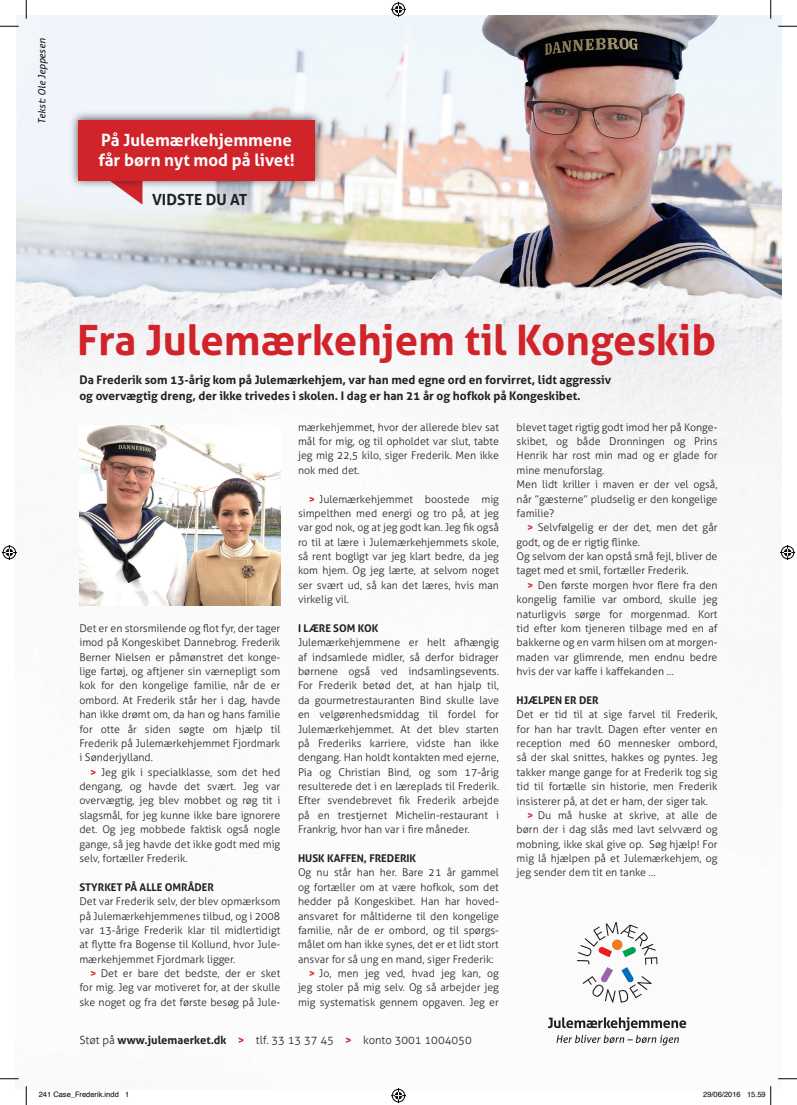
<style>
.page{position:relative;width:797px;height:1105px;background:#fff}
.page>*{position:absolute;margin:0;border:0;box-sizing:border-box;transform-origin:0 0}
.t1{font:700 41.88px "Aller";color:#d1232a}
.t2{font:700 16.88px/20px "Aller";color:#fff}
.t3{font:700 15.38px "Aller";color:#231f20}
.t4{font:700 11.88px/16.2px "Aller";color:#231f20}
.t5{font:300 11.25px "Aller";color:#231f20}
.t6{font:300 10.62px/14.4px "Aller";color:#231f20;text-align:justify}
.t7{font:700 10.62px "Aller";color:#231f20}
.t8{font:italic 10px "Aller";color:#231f20}
.t9{font:7.5px "Helvetica";color:#000}
.s1{font-weight:700;color:#d1232a}
.s2{font-weight:700}
</style>
<div class="page">
<img style="left:17px;top:16px;width:764px;height:238px">
<img style="left:16px;top:254px;width:765px;height:835px">
<div style="left:570px;top:916px;width:94px;height:93px;background:#fff;border-radius:50%"></div>
<svg style="left:548px;top:1017px;width:138px;height:28px"></svg>
<svg style="left:577px;top:922px;width:80px;height:81px"></svg>
<svg style="left:97px;top:189px;width:45px;height:16px"></svg>
<div style="left:69px;top:111px;width:255px;height:78px;background:#231f20;opacity:.75"></div>
<div style="left:78px;top:120px;width:237px;height:60px;background:#d1232a"></div>
<img style="left:79px;top:426px;width:201px;height:179px">
<svg style="left:0;top:25px;width:19px;height:2px"></svg>
<svg style="left:778px;top:25px;width:19px;height:2px"></svg>
<svg style="left:0;top:1078px;width:19px;height:1px"></svg>
<svg style="left:778px;top:1078px;width:19px;height:1px"></svg>
<svg style="left:25px;top:0;width:2px;height:19px"></svg>
<svg style="left:25px;top:1086px;width:2px;height:19px"></svg>
<svg style="left:770px;top:0;width:1px;height:19px"></svg>
<svg style="left:391px;top:2px;width:15px;height:15px"></svg>
<svg style="left:391px;top:1088px;width:15px;height:15px"></svg>
<svg style="left:2px;top:545px;width:15px;height:15px"></svg>
<svg style="left:780px;top:545px;width:15px;height:15px"></svg>
<svg style="left:747px;top:1086px;width:24px;height:19px"></svg>
<p class="t8" style="left:36px;top:124px;width:87px;rotate:-90deg">Tekst: Ole Jeppesen</p>
<h2 class="t2" style="left:98px;top:130px;width:198px">På Julemærkehjemmene får børn nyt mod på livet!</h2>
<h3 class="t3" style="left:152px;top:190px;width:97px">VIDSTE DU AT</h3>
<h1 class="t1" style="left:77px;top:314px;width:640px">Fra Julemærkehjem til Kongeskib</h1>
<p class="t4" style="left:79px;top:371px;width:533px">Da Frederik som 13-årig kom på Julemærkehjem, var han med egne ord en forvirret, lidt aggressiv og overvægtig dreng, der ikke trivedes i skolen. I dag er han 21 år og hofkok på Kongeskibet.</p>
<p class="t6" style="left:298px;top:420px;width:202px">mærkehjemmet, hvor der allerede blev sat mål for mig, og til opholdet var slut, tabte jeg mig 22,5 kilo, siger Frederik. Men ikke nok med det.</p>
<p class="t6" style="left:298px;top:492px;width:202px;text-indent:11px"><span class="s1">&gt;</span> Julemærkehjemmet boostede mig simpelthen med energi og tro på, at jeg var god nok, og at jeg godt kan. Jeg fik også ro til at lære i Julemærkehjemmets skole, så rent bogligt var jeg klart bedre, da jeg kom hjem. Og jeg lærte, at selvom noget ser svært ud, så kan det læres, hvis man virkelig vil.</p>
<p class="t7" style="left:298px;top:622px;width:82px">I LÆRE SOM KOK</p>
<p class="t6" style="left:298px;top:635px;width:202px">Julemærkehjemmene er helt afhængig af indsamlede midler, så derfor bidrager børnene også ved indsamlingsevents.<br>For Frederik betød det, at han hjalp til, da gourmetrestauranten Bind skulle lave en velgørenhedsmiddag til fordel for Julemærkehjemmet. At det blev starten på Frederiks karriere, vidste han ikke dengang. Han holdt kontakten med ejerne, Pia og Christian Bind, og som 17-årig resulterede det i en læreplads til Frederik.<br>Efter svendebrevet fik Frederik arbejde på en trestjernet Michelin-restaurant i Frankrig, hvor han var i fire måneder.</p>
<p class="t7" style="left:298px;top:852px;width:120px">HUSK KAFFEN, FREDERIK</p>
<p class="t6" style="left:298px;top:865px;width:202px">Og nu står han her. Bare 21 år gammel</p>
<p class="t6" style="left:298px;top:880px;width:202px">og fortæller om at være hofkok, som det</p>
<p class="t6" style="left:298px;top:894px;width:202px">hedder på Kongeskibet. Han har hoved-</p>
<p class="t6" style="left:298px;top:908px;width:202px">ansvaret for måltiderne til den kongelige</p>
<p class="t6" style="left:298px;top:923px;width:202px">familie, når de er ombord, og til spørgs-</p>
<p class="t6" style="left:298px;top:937px;width:202px">målet om han ikke synes, det er et lidt stort</p>
<p class="t6" style="left:298px;top:952px;width:197px">ansvar for så ung en mand, siger Frederik:</p>
<p class="t6" style="left:309px;top:966px;width:192px"><span class="s1">&gt;</span> Jo, men jeg ved, hvad jeg kan, og</p>
<p class="t6" style="left:298px;top:980px;width:202px">jeg stoler på mig selv. Og så arbejder jeg</p>
<p class="t6" style="left:298px;top:995px;width:202px">mig systematisk gennem opgaven. Jeg er</p>
<p class="t6" style="left:79px;top:621px;width:202px">Det er en storsmilende og flot fyr, der tager imod på Kongeskibet Dannebrog. Frederik Berner Nielsen er påmønstret det konge&shy;lige fartøj, og aftjener sin værnepligt som kok for den kongelige familie, når de er ombord. At Frederik står her i dag, havde han ikke drømt om, da han og hans familie for otte år siden søgte om hjælp til Frederik på Julemærkehjemmet Fjordmark i Sønderjylland.</p>
<p class="t6" style="left:79px;top:765px;width:202px;text-indent:11px"><span class="s1">&gt;</span> Jeg gik i specialklasse, som det hed dengang, og havde det svært. Jeg var overvægtig, jeg blev mobbet og røg tit i slagsmål, for jeg kunne ikke bare ignorere det. Og jeg mobbede faktisk også nogle gange, så jeg havde det ikke godt med mig selv, fortæller Frederik.</p>
<p class="t7" style="left:79px;top:880px;width:136px">STYRKET PÅ ALLE OMRÅDER</p>
<p class="t6" style="left:79px;top:894px;width:202px">Det var Frederik selv, der blev opmærksom på Julemærkehjemmenes tilbud, og i 2008 var 13-årige Frederik klar til midlertidigt at flytte fra Bogense til Kollund, hvor Jule&shy;mærkehjemmet Fjordmark ligger.</p>
<p class="t6" style="left:79px;top:966px;width:202px;text-indent:11px"><span class="s1">&gt;</span> Det er bare det bedste, der er sket for mig. Jeg var motiveret for, at der skulle ske noget og fra det første besøg på Jule-</p>
<p class="t5" style="left:79px;top:1033px;width:394px">Støt på <span class="s2">www.julemaerket.dk</span> <span class="s1">&gt;</span> tlf. 33 13 37 45 <span class="s1">&gt;</span> konto 3001 1004050</p>
<p class="t6" style="left:516px;top:420px;width:202px;text-align:left">blevet taget rigtig godt imod her på Konge&shy;skibet, og både Dronningen og Prins<br>Henrik har rost min mad og er glade for mine menuforslag.<br>Men lidt kriller i maven er der vel også, når ”gæsterne” pludselig er den kongelige familie?</p>
<p class="t6" style="left:516px;top:520px;width:202px;text-align:left;text-indent:11px"><span class="s1">&gt;</span> Selvfølgelig er der det, men det går godt, og de er rigtig flinke.<br>Og selvom der kan opstå små fejl, bliver de taget med et smil, fortæller Frederik.</p>
<p class="t6" style="left:516px;top:578px;width:202px;text-indent:11px"><span class="s1">&gt;</span> Den første morgen hvor flere fra den kongelig familie var ombord, skulle jeg naturligvis sørge for morgenmad. Kort tid efter kom tjeneren tilbage med en af bakkerne og en varm hilsen om at morgen&shy;maden var glimrende, men endnu bedre hvis der var kaffe i kaffekanden …</p>
<p class="t7" style="left:516px;top:693px;width:84px">HJÆLPEN ER DER</p>
<p class="t6" style="left:516px;top:707px;width:202px">Det er tid til at sige farvel til Frederik,</p>
<p class="t6" style="left:516px;top:722px;width:202px">for han har travlt. Dagen efter venter en</p>
<p class="t6" style="left:516px;top:736px;width:202px">reception med 60 mennesker ombord,</p>
<p class="t6" style="left:516px;top:750px;width:202px">så der skal snittes, hakkes og pyntes. Jeg</p>
<p class="t6" style="left:516px;top:765px;width:202px">takker mange gange for at Frederik tog sig</p>
<p class="t6" style="left:516px;top:779px;width:202px">tid til fortælle sin historie, men Frederik</p>
<p class="t6" style="left:516px;top:793px;width:193px">insisterer på, at det er ham, der siger tak.</p>
<p class="t6" style="left:527px;top:808px;width:192px"><span class="s1">&gt;</span> Du må huske at skrive, at alle de</p>
<p class="t6" style="left:516px;top:822px;width:202px">børn der i dag slås med lavt selvværd og</p>
<p class="t6" style="left:516px;top:837px;width:202px">mobning, ikke skal give op. Søg hjælp! For</p>
<p class="t6" style="left:516px;top:851px;width:202px">mig lå hjælpen på et Julemærkehjem, og</p>
<p class="t6" style="left:516px;top:865px;width:141px">jeg sender dem tit en tanke …</p>
<p class="t9" style="left:39px;top:1089px;width:92px">241 Case_Frederik.indd 1</p>
<p class="t9" style="left:703px;top:1089px;width:64px">29/06/2016 15.59</p>
</div>
